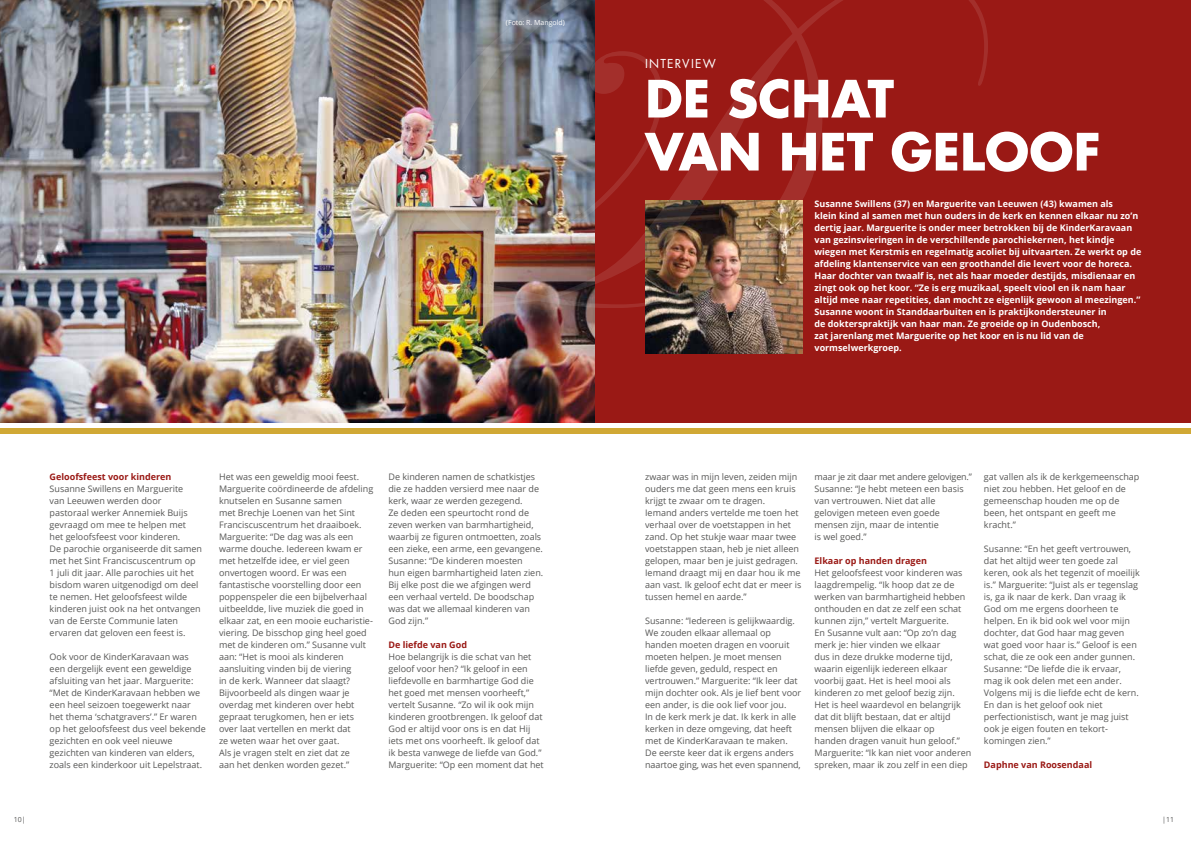
<style>
.page{position:relative;width:1191px;height:842px;background:#fff}
.page>*{position:absolute;margin:0;border:0;box-sizing:border-box;transform-origin:0 0}
.t1{font:500px "Edwardian Script ITC";color:#fff}
.t2{font:700 50px/53px "Futura";color:#fff}
.t3{font:12px "Futura";letter-spacing:.1em;color:#fff}
.t4{font:9px/12px "Open Sans";color:#575756}
.t5{font:700 9px/12px "Open Sans";color:#fff}
.t6{font:700 9px "Open Sans";color:#9a1915}
.t7{font:7px "Open Sans";color:#fff}
.t8{font:7px "Open Sans";color:#575756}
</style>
<div class="page">
<img style="left:0;top:0;width:595px;height:422px">
<div style="left:595px;top:0;width:596px;height:422px;background:#9a1915"></div>
<div style="left:0;top:428px;width:595px;height:6px;background:#d0a835"></div>
<div style="left:595px;top:428px;width:596px;height:6px;background:#d0a835"></div>
<img style="left:645px;top:201px;width:157px;height:152px">
<h1 class="t1" style="left:361px;top:-129px;width:425px">D</h1>
<p class="t7" style="left:506px;top:18px;width:61px">(Foto: R. Mangold)</p>
<h3 class="t3" style="left:645px;top:55px;width:72px">INTERVIEW</h3>
<h2 class="t2" style="left:645px;top:71px;width:457px">DE SCHAT<br>VAN HET GELOOF</h2>
<p class="t5" style="left:814px;top:198px;width:328px">Susanne Swillens (37) en Marguerite van Leeuwen (43) kwamen als<br>klein kind al samen met hun ouders in de kerk en kennen elkaar nu zo’n dertig jaar. Marguerite is onder meer betrokken bij de KinderKaravaan van gezinsvieringen in de verschillende parochiekernen, het kindje wiegen met Kerstmis en regelmatig acoliet bij uitvaarten. Ze werkt op de afdeling klantenservice van een groothandel die levert voor de horeca.<br>Haar dochter van twaalf is, net als haar moeder destijds, misdienaar en zingt ook op het koor. “Ze is erg muzikaal, speelt viool en ik nam haar altijd mee naar repetities, dan mocht ze eigenlijk gewoon al meezingen.” Susanne woont in Standdaarbuiten en is praktijkondersteuner in<br>de dokterspraktijk van haar man. Ze groeide op in Oudenbosch,<br>zat jarenlang met Marguerite op het koor en is nu lid van de vormselwerkgroep.</p>
<p class="t6" style="left:50px;top:470px;width:123px">Geloofsfeest voor kinderen</p>
<p class="t4" style="left:50px;top:483px;width:154px">Susanne Swillens en Marguerite<br>van Leeuwen werden door pastoraal werker Annemiek Buijs gevraagd om mee te helpen met<br>het geloofsfeest voor kinderen.<br>De parochie organiseerde dit samen met het Sint Franciscuscentrum op<br>1 juli dit jaar. Alle parochies uit het bisdom waren uitgenodigd om deel te nemen. Het geloofsfeest wilde kinderen juist ook na het ontvangen van de Eerste Communie laten ervaren dat geloven een feest is.</p>
<p class="t4" style="left:50px;top:650px;width:158px">Ook voor de KinderKaravaan was een dergelijk event een geweldige afsluiting van het jaar. Marguerite: “Met de KinderKaravaan hebben we een heel seizoen toegewerkt naar het thema ‘schatgravers’.” Er waren op het geloofsfeest dus veel bekende gezichten en ook veel nieuwe gezichten van kinderen van elders, zoals een kinderkoor uit Lepelstraat.</p>
<p class="t4" style="left:219px;top:470px;width:156px">Het was een geweldig mooi feest.<br>Marguerite coördineerde de afdeling knutselen en Susanne samen<br>met Brechje Loenen van het Sint<br>Franciscuscentrum het draaiboek.<br>Marguerite: “De dag was als een warme douche. Iedereen kwam er met hetzelfde idee, er viel geen onvertogen woord. Er was een fantastische voorstelling door een poppenspeler die een bijbelverhaal uitbeeldde, live muziek die goed in elkaar zat, en een mooie eucharistie&shy;viering. De bisschop ging heel goed met de kinderen om.” Susanne vult aan: “Het is mooi als kinderen aansluiting vinden bij de viering<br>in de kerk. Wanneer dat slaagt?<br>Bijvoorbeeld als dingen waar je overdag met kinderen over hebt gepraat terugkomen, hen er iets over laat vertellen en merkt dat<br>ze weten waar het over gaat.<br>Als je vragen stelt en ziet dat ze<br>aan het denken worden gezet.”</p>
<p class="t4" style="left:388px;top:470px;width:156px">De kinderen namen de schatkistjes die ze hadden versierd mee naar de kerk, waar ze werden gezegend.<br>Ze deden een speurtocht rond de zeven werken van barmhartigheid, waarbij ze figuren ontmoetten, zoals een zieke, een arme, een gevangene.<br>Susanne: “De kinderen moesten<br>hun eigen barmhartigheid laten zien.<br>Bij elke post die we afgingen werd een verhaal verteld. De boodschap was dat we allemaal kinderen van<br>God zijn.”</p>
<p class="t6" style="left:388px;top:638px;width:80px">De liefde van God</p>
<p class="t4" style="left:388px;top:650px;width:157px">Hoe belangrijk is die schat van het geloof voor hen? “Ik geloof in een liefdevolle en barmhartige God die het goed met mensen voorheeft,” vertelt Susanne. “Zo wil ik ook mijn kinderen grootbrengen. Ik geloof dat God er altijd voor ons is en dat Hij iets met ons voorheeft. Ik geloof dat ik besta vanwege de liefde van God.” Marguerite: “Op een moment dat het</p>
<p class="t4" style="left:645px;top:471px;width:158px">zwaar was in mijn leven, zeiden mijn ouders me dat geen mens een kruis krijgt te zwaar om te dragen.<br>Iemand anders vertelde me toen het verhaal over de voetstappen in het zand. Op het stukje waar maar twee voetstappen staan, heb je niet alleen gelopen, maar ben je juist gedragen.<br>Iemand draagt mij en daar hou ik me aan vast. Ik geloof echt dat er meer is tussen hemel en aarde.”</p>
<p class="t4" style="left:645px;top:614px;width:158px">Susanne: “Iedereen is gelijkwaardig.<br>We zouden elkaar allemaal op handen moeten dragen en vooruit moeten helpen. Je moet mensen liefde geven, geduld, respect en vertrouwen.” Marguerite: “Ik leer dat mijn dochter ook. Als je lief bent voor een ander, is die ook lief voor jou.<br>In de kerk merk je dat. Ik kerk in alle kerken in deze omgeving, dat heeft met de KinderKaravaan te maken.<br>De eerste keer dat ik ergens anders naartoe ging, was het even spannend,</p>
<p class="t4" style="left:814px;top:470px;width:159px">maar je zit daar met andere gelovigen.”<br>Susanne: “Je hebt meteen een basis van vertrouwen. Niet dat alle gelovigen meteen even goede mensen zijn, maar de intentie<br>is wel goed.”</p>
<p class="t6" style="left:814px;top:554px;width:114px">Elkaar op handen dragen</p>
<p class="t4" style="left:814px;top:566px;width:158px">Het geloofsfeest voor kinderen was laagdrempelig. “Ik hoop dat ze de werken van barmhartigheid hebben onthouden en dat ze zelf een schat kunnen zijn,” vertelt Marguerite.<br>En Susanne vult aan: “Op zo’n dag merk je: hier vinden we elkaar<br>dus in deze drukke moderne tijd, waarin eigenlijk iedereen elkaar voorbij gaat. Het is heel mooi als kinderen zo met geloof bezig zijn.<br>Het is heel waardevol en belangrijk dat dit blijft bestaan, dat er altijd mensen blijven die elkaar op<br>handen dragen vanuit hun geloof.” Marguerite: “Ik kan niet voor anderen spreken, maar ik zou zelf in een diep</p>
<p class="t4" style="left:984px;top:470px;width:157px">gat vallen als ik de kerkgemeenschap niet zou hebben. Het geloof en de gemeenschap houden me op de been, het ontspant en geeft me kracht.”</p>
<p class="t4" style="left:984px;top:542px;width:157px">Susanne: “En het geeft vertrouwen, dat het altijd weer ten goede zal keren, ook als het tegenzit of moeilijk is.” Marguerite: “Juist als er tegenslag is, ga ik naar de kerk. Dan vraag ik<br>God om me ergens doorheen te helpen. En ik bid ook wel voor mijn dochter, dat God haar mag geven wat goed voor haar is.” Geloof is een schat, die ze ook een ander gunnen.<br>Susanne: “De liefde die ik ervaar, mag ik ook delen met een ander.<br>Volgens mij is die liefde echt de kern.<br>En dan is het geloof ook niet perfectionistisch, want je mag juist ook je eigen fouten en tekort&shy;komingen zien.”</p>
<p class="t6" style="left:984px;top:758px;width:110px">Daphne van Roosendaal</p>
<p class="t8" style="left:14px;top:815px;width:13px">10|</p>
<p class="t8" style="left:1162px;top:815px;width:13px">|11</p>
</div>
